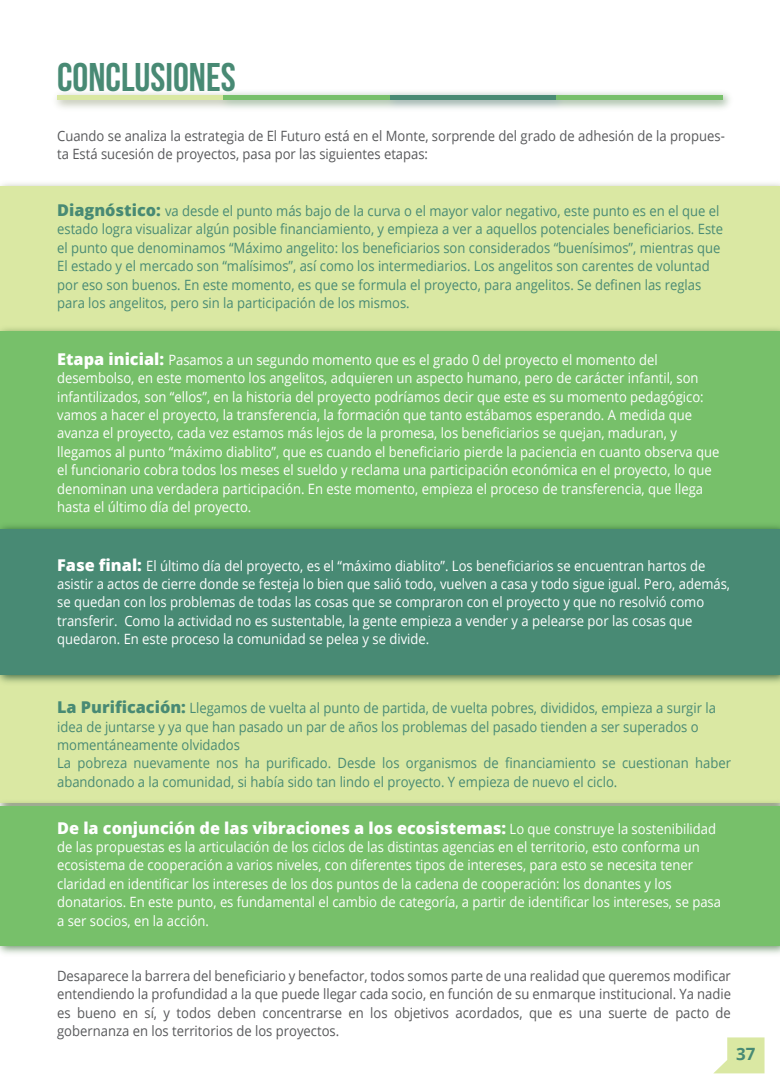
<style>
.page{position:relative;width:780px;height:1088px;background:#fff}
.page>*{position:absolute;margin:0;border:0;box-sizing:border-box;transform-origin:0 0}
.t1{font:700 40px "Bebas Neue";color:#488a74}
.t2{font:700 16.88px "Open Sans";color:#488a74}
.t3{font:800 16.25px "Open Sans";color:#fff}
.t4{font:14.12px/18.4px "Open Sans";color:#fff;scale:.92 1}
.t5{font:14.12px/18.4px "Open Sans";color:#488a74;scale:.92 1}
.t6{font:14.12px/18.4px "Open Sans";color:#57585a;scale:.92 1}
.s1{font-weight:800;font-size:16.25px}
.s2{font-weight:400;font-size:14.12px}
</style>
<div class="page">
<div style="left:0;top:186px;width:780px;height:145px;background:#dae8a3"></div>
<div style="left:0;top:634px;width:780px;height:169px;background:#dae8a3"></div>
<div style="left:0;top:331px;width:780px;height:202px;background:#77c06a"></div>
<div style="left:0;top:805px;width:780px;height:140px;background:#77c06a"></div>
<div style="left:0;top:529px;width:780px;height:145px;background:#488a74"></div>
<img style="left:56px;top:92px;width:674px;height:17px">
<hr style="left:57px;top:96px;width:166px;height:4px;background:#dae8a3">
<hr style="left:223px;top:96px;width:167px;height:4px;background:#77c06a">
<hr style="left:390px;top:96px;width:166px;height:4px;background:#488a74">
<hr style="left:556px;top:96px;width:166px;height:4px;background:#77c06a">
<svg style="left:714px;top:1037px;width:50px;height:36px"></svg>
<h1 class="t1" style="left:57px;top:55px;width:180px">CONCLUSIONES</h1>
<p class="t6" style="left:57px;top:126px;width:727px">Cuando se analiza la estrategia de El Futuro está en el Monte, sorprende del grado de adhesión de la propues&shy;ta Está sucesión de proyectos, pasa por las siguientes etapas:</p>
<p class="t5" style="left:57px;top:201px;width:725px"><span class="s1">Diagnóstico:</span> va desde el punto más bajo de la curva o el mayor valor negativo, este punto es en el que el estado logra visualizar algún posible financiamiento, y empieza a ver a aquellos potenciales beneficiarios. Este el punto que denominamos “Máximo angelito: los beneficiarios son considerados “buenísimos”, mientras que El estado y el mercado son “malísimos”, así como los intermediarios. Los angelitos son carentes de voluntad por eso son buenos. En este momento, es que se formula el proyecto, para angelitos. Se definen las reglas para los angelitos, pero sin la participación de los mismos.</p>
<p class="t4" style="left:57px;top:350px;width:721px"><span class="s1">Etapa inicial:</span> Pasamos a un segundo momento que es el grado 0 del proyecto el momento del desembolso, en este momento los angelitos, adquieren un aspecto humano, pero de carácter infantil, son infantilizados, son “ellos”, en la historia del proyecto podríamos decir que este es su momento pedagógico: vamos a hacer el proyecto, la transferencia, la formación que tanto estábamos esperando. A medida que avanza el proyecto, cada vez estamos más lejos de la promesa, los beneficiarios se quejan, maduran, y llegamos al punto “máximo diablito”, que es cuando el beneficiario pierde la paciencia en cuanto observa que el funcionario cobra todos los meses el sueldo y reclama una participación económica en el proyecto, lo que denominan una verdadera participación. En este momento, empieza el proceso de transferencia, que llega hasta el último día del proyecto.</p>
<p class="t4" style="left:57px;top:556px;width:733px"><span class="s1">Fase final:</span> El último día del proyecto, es el “máximo diablito”. Los beneficiarios se encuentran hartos de asistir a actos de cierre donde se festeja lo bien que salió todo, vuelven a casa y todo sigue igual. Pero, además, se quedan con los problemas de todas las cosas que se compraron con el proyecto y que no resolvió como transferir. Como la actividad no es sustentable, la gente empieza a vender y a pelearse por las cosas que quedaron. En este proceso la comunidad se pelea y se divide.</p>
<p class="t5" style="left:57px;top:698px;width:733px"><span class="s1">La Purificación:</span> Llegamos de vuelta al punto de partida, de vuelta pobres, divididos, empieza a surgir la idea de juntarse y ya que han pasado un par de años los problemas del pasado tienden a ser superados o momentáneamente olvidados<br>La pobreza nuevamente nos ha purificado. Desde los organismos de financiamiento se cuestionan haber abandonado a la comunidad, si había sido tan lindo el proyecto. Y empieza de nuevo el ciclo.</p>
<p class="t3" style="left:57px;top:815px;width:660px">De la conjunción de las vibraciones a los ecosistemas: <span class="s2">Lo que construye la sostenibilidad</span></p>
<p class="t4" style="left:57px;top:837px;width:723px">de las propuestas es la articulación de los ciclos de las distintas agencias en el territorio, esto conforma un ecosistema de cooperación a varios niveles, con diferentes tipos de intereses, para esto se necesita tener claridad en identificar los intereses de los dos puntos de la cadena de cooperación: los donantes y los donatarios. En este punto, es fundamental el cambio de categoría, a partir de identificar los intereses, se pasa a ser socios, en la acción.</p>
<p class="t6" style="left:57px;top:966px;width:734px;text-align:justify">Desaparece la barrera del beneficiario y benefactor, todos somos parte de una realidad que queremos modificar entendiendo la profundidad a la que puede llegar cada socio, en función de su enmarque institucional. Ya nadie es bueno en sí, y todos deben concentrarse en los objetivos acordados, que es una suerte de pacto de gobernanza en los territorios de los proyectos.</p>
<p class="t2" style="left:736px;top:1042px;width:21px">37</p>
</div>
